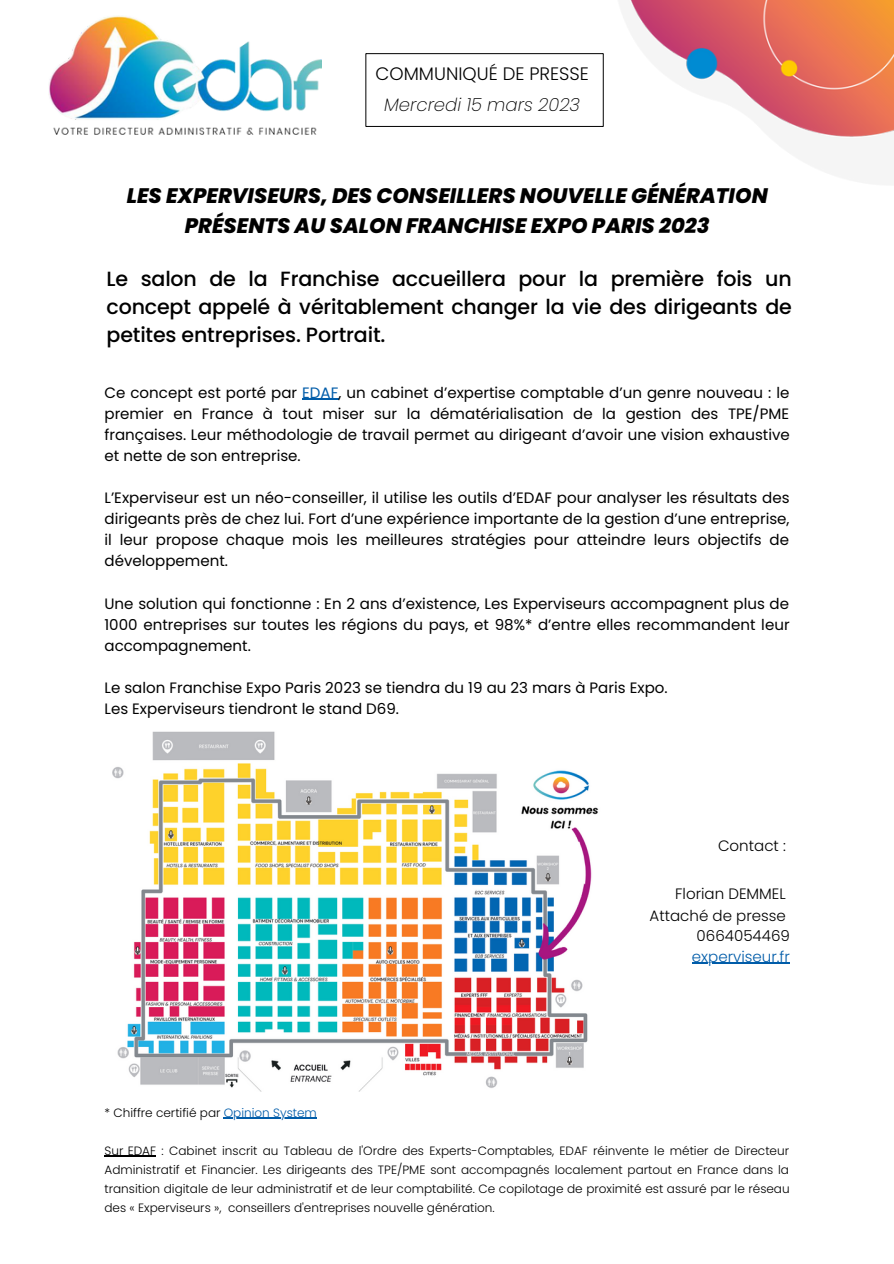
<style>
.page{position:relative;width:894px;height:1264px;background:#fff}
.page>*{position:absolute;margin:0;border:0;box-sizing:border-box;transform-origin:0 0}
.t1{font:italic 800 21px/29.2px "Poppins";color:#000;text-align:center}
.t2{font:500 20.55px/28.2px "Poppins";letter-spacing:-.01em;color:#000;text-align:justify}
.t3{font:300 18px "Poppins";color:#000}
.t4{font:italic 200 18px "Poppins";color:#000}
.t5{font:15px/21px "Poppins";color:#000;text-align:justify}
.t6{font:300 15px/22px "Poppins";color:#000;text-align:right}
.t7{font:300 15px "Poppins";color:#005ca9}
.t8{font:300 12px/19px "Poppins";color:#000;text-align:justify}
.s1{color:#005ca9}
</style>
<div class="page">
<img style="left:628px;top:0;width:265px;height:139px">
<img style="left:48px;top:16px;width:273px;height:119px">
<div style="left:365px;top:53px;width:238px;height:74px;border:1px solid #000"></div>
<hr style="left:302px;top:399px;width:36px;height:1px;background:#005ca9">
<hr style="left:691px;top:962px;width:98px;height:1px;background:#005ca9">
<hr style="left:224px;top:1117px;width:93px;height:1px;background:#005ca9">
<hr style="left:104px;top:1155px;width:52px;height:1px;background:#000">
<img style="left:112px;top:731px;width:487px;height:360px">
<p class="t3" style="left:375px;top:61px;width:215px">COMMUNIQUÉ DE PRESSE</p>
<p class="t4" style="left:384px;top:92px;width:197px">Mercredi 15 mars 2023</p>
<h1 class="t1" style="left:127px;top:181px;width:642px">LES EXPERVISEURS, DES CONSEILLERS NOUVELLE GÉNÉRATION<br>PRÉSENTS AU SALON FRANCHISE EXPO PARIS 2023</h1>
<h2 class="t2" style="left:106px;top:265px;width:686px">Le salon de la Franchise accueillera pour la première fois un concept appelé à véritablement changer la vie des dirigeants de petites entreprises. Portrait.</h2>
<p class="t5" style="left:104px;top:382px;width:686px">Ce concept est porté par <span class="s1">EDAF</span>, un cabinet d’expertise comptable d’un genre nouveau : le premier en France à tout miser sur la dématérialisation de la gestion des TPE/PME françaises. Leur méthodologie de travail permet au dirigeant d’avoir une vision exhaustive et nette de son entreprise.</p>
<p class="t5" style="left:104px;top:487px;width:686px">L’Experviseur est un néo-conseiller, il utilise les outils d’EDAF pour analyser les résultats des dirigeants près de chez lui. Fort d’une expérience importante de la gestion d’une entreprise, il leur propose chaque mois les meilleures stratégies pour atteindre leurs objectifs de développement.</p>
<p class="t5" style="left:104px;top:593px;width:686px">Une solution qui fonctionne : En 2 ans d’existence, Les Experviseurs accompagnent plus de 1000 entreprises sur toutes les régions du pays, et 98%* d’entre elles recommandent leur accompagnement.</p>
<p class="t5" style="left:104px;top:677px;width:564px">Le salon Franchise Expo Paris 2023 se tiendra du 19 au 23 mars à Paris Expo.<br>Les Experviseurs tiendront le stand D69.</p>
<p class="t6" style="left:717px;top:834px;width:69px">Contact :</p>
<p class="t6" style="left:649px;top:882px;width:138px">Florian DEMMEL<br>Attaché de presse</p>
<p class="t6" style="left:696px;top:924px;width:95px">0664054469</p>
<p class="t7" style="left:691px;top:946px;width:99px">experviseur.fr</p>
<p class="t8" style="left:104px;top:1102px;width:214px">* Chiffre certifié par <span class="s1">Opinion System</span></p>
<p class="t8" style="left:104px;top:1140px;width:686px">Sur EDAF : Cabinet inscrit au Tableau de l'Ordre des Experts-Comptables, EDAF réinvente le métier de Directeur Administratif et Financier. Les dirigeants des TPE/PME sont accompagnés localement partout en France dans la transition digitale de leur administratif et de leur comptabilité. Ce copilotage de proximité est assuré par le réseau des « Experviseurs », conseillers d'entreprises nouvelle génération.</p>
</div>
